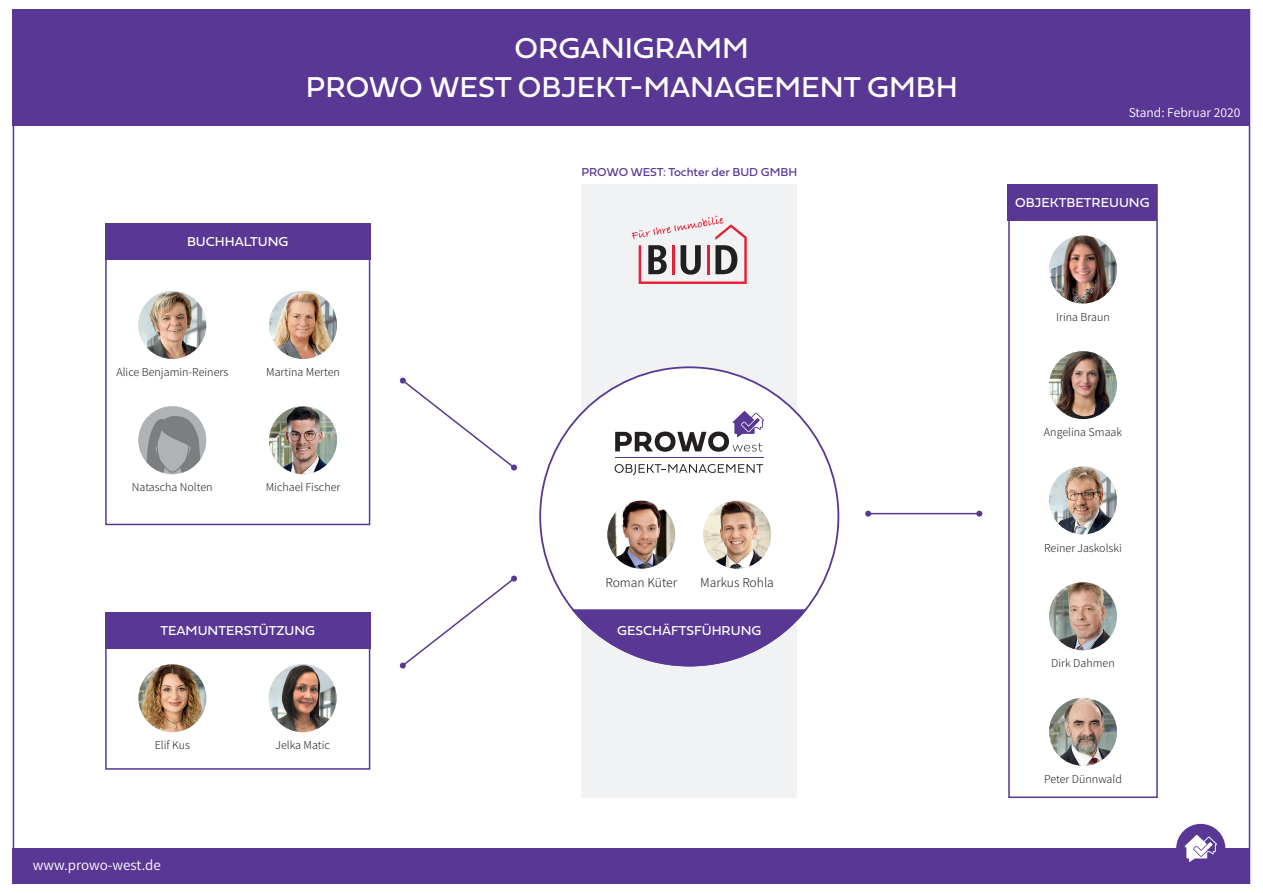
<style>
.page{position:relative;width:1263px;height:893px;background:#fff}
.page>*{position:absolute;margin:0;border:0;box-sizing:border-box;transform-origin:0 0}
.t1{font:30px/39px "Fieldwork Geo Regular";color:#fff;text-align:center}
.t2{font:15px "Assistant";color:#fff}
.t3{font:13.5px "Fieldwork Geo Regular";color:#fff}
.t4{font:300 13.5px "Assistant";color:#231f20}
.t5{font:13.5px "Assistant";color:#fff}
.t6{font:300 12px "Assistant";color:#231f20}
.t7{font:12px "Fieldwork Geo Regular";color:#593795}
</style>
<div class="page">
<div style="left:13px;top:9px;width:1237px;height:117px;background:#593795"></div>
<div style="left:13px;top:848px;width:1237px;height:36px;background:#593795"></div>
<div style="left:105px;top:223px;width:265px;height:302px;border:2px solid #593795"></div>
<div style="left:1008px;top:184px;width:150px;height:614px;border:2px solid #593795"></div>
<div style="left:105px;top:612px;width:265px;height:158px;border:2px solid #593795"></div>
<div style="left:105px;top:223px;width:265px;height:36px;background:#593795"></div>
<div style="left:1007px;top:184px;width:150px;height:36px;background:#593795"></div>
<div style="left:105px;top:612px;width:265px;height:36px;background:#593795"></div>
<div style="left:1176px;top:824px;width:49px;height:49px;background:#593795;border-radius:50%"></div>
<svg style="left:1184px;top:835px;width:33px;height:27px"></svg>
<svg style="left:400px;top:378px;width:117px;height:92px"></svg>
<svg style="left:400px;top:576px;width:117px;height:92px"></svg>
<hr style="left:868px;top:513px;width:111px;height:1px;background:#593795">
<svg style="left:865px;top:511px;width:6px;height:6px"></svg>
<svg style="left:976px;top:511px;width:6px;height:6px"></svg>
<div style="left:582px;top:184px;width:215px;height:614px;background:#f1f2f3"></div>
<div style="left:540px;top:367px;width:298px;height:298px;background:#fff;border-radius:50%"></div>
<svg style="left:571px;top:608px;width:237px;height:59px"></svg>
<svg style="left:615px;top:464px;width:148px;height:11px"></svg>
<hr style="left:615px;top:457px;width:148px;height:1px;background:#593795">
<svg style="left:615px;top:411px;width:149px;height:41px"></svg>
<img style="left:607px;top:501px;width:68px;height:68px;border-radius:34px">
<img style="left:703px;top:501px;width:68px;height:68px;border-radius:34px">
<svg style="left:632px;top:216px;width:115px;height:68px"></svg>
<img style="left:138px;top:664px;width:68px;height:68px;border-radius:34px">
<img style="left:269px;top:664px;width:68px;height:68px;border-radius:34px">
<img style="left:138px;top:291px;width:68px;height:68px;border-radius:34px">
<img style="left:138px;top:406px;width:68px;height:68px;border-radius:34px">
<img style="left:269px;top:291px;width:68px;height:68px;border-radius:34px">
<img style="left:269px;top:406px;width:68px;height:68px;border-radius:34px">
<img style="left:1049px;top:466px;width:68px;height:68px;border-radius:34px">
<img style="left:1049px;top:582px;width:68px;height:68px;border-radius:34px">
<img style="left:1049px;top:698px;width:68px;height:68px;border-radius:34px">
<img style="left:1049px;top:236px;width:68px;height:67px;border-radius:34px">
<img style="left:1049px;top:351px;width:68px;height:68px;border-radius:34px">
<h1 class="t1" style="left:306px;top:28px;width:653px">ORGANIGRAMM<br>PROWO WEST OBJEKT-MANAGEMENT GMBH</h1>
<p class="t3" style="left:187px;top:231px;width:103px">BUCHHALTUNG</p>
<p class="t6" style="left:116px;top:364px;width:113px">Alice Benjamin-Reiners</p>
<p class="t6" style="left:266px;top:364px;width:75px">Martina Merten</p>
<p class="t6" style="left:132px;top:479px;width:82px">Natascha Nolten</p>
<p class="t6" style="left:266px;top:479px;width:76px">Michael Fischer</p>
<p class="t3" style="left:160px;top:620px;width:156px">TEAMUNTERSTÜTZUNG</p>
<p class="t6" style="left:155px;top:737px;width:37px">Elif Kus</p>
<p class="t2" style="left:33px;top:855px;width:130px">www.prowo-west.de</p>
<p class="t6" style="left:275px;top:737px;width:56px">Jelka Matic</p>
<p class="t7" style="left:581px;top:163px;width:217px">PROWO WEST: Tochter der BUD GMBH</p>
<p class="t4" style="left:605px;top:573px;width:73px">Roman Küter</p>
<p class="t4" style="left:700px;top:573px;width:75px">Markus Rohla</p>
<p class="t3" style="left:617px;top:619px;width:146px">GESCHÄFTSFÜHRUNG</p>
<p class="t5" style="left:1129px;top:103px;width:113px">Stand: Februar 2020</p>
<p class="t3" style="left:1015px;top:192px;width:136px">OBJEKTBETREUUNG</p>
<p class="t6" style="left:1056px;top:308px;width:55px">Irina Braun</p>
<p class="t6" style="left:1044px;top:424px;width:80px">Angelina Smaak</p>
<p class="t6" style="left:1044px;top:539px;width:79px">Reiner Jaskolski</p>
<p class="t6" style="left:1051px;top:655px;width:65px">Dirk Dahmen</p>
<p class="t6" style="left:1044px;top:771px;width:79px">Peter Dünnwald</p>
</div>
